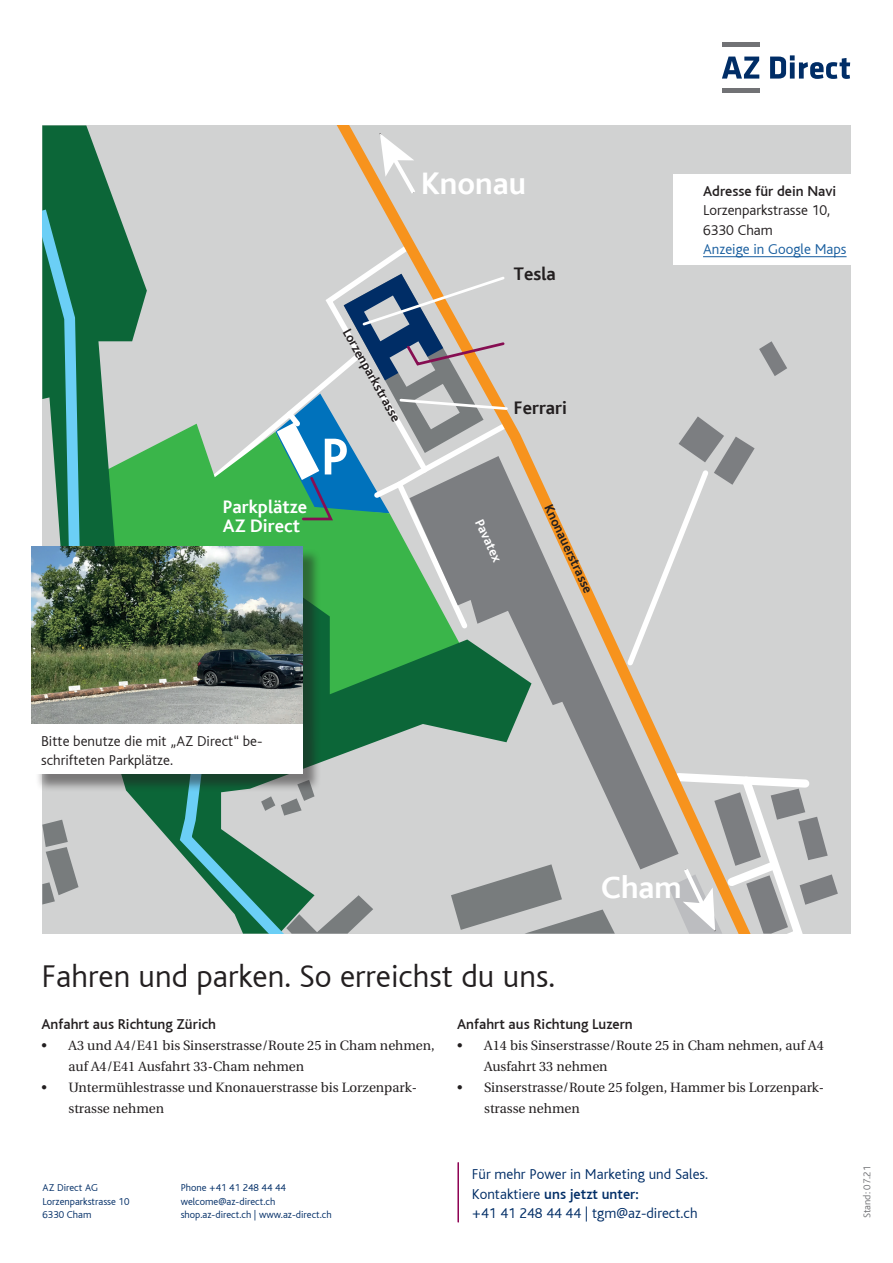
<style>
.page{position:relative;width:893px;height:1263px;background:#fff}
.page>*{position:absolute;margin:0;border:0;box-sizing:border-box;transform-origin:0 0}
.t1{font:700 54.3px "Bliss";color:#fff}
.t2{font:300 33px "Bliss";color:#231f20}
.t3{font:700 32.55px "Bliss";color:#fff}
.t4{font:700 19.05px/19px "Bliss";color:#fff}
.t5{font:700 19.05px "Bliss";letter-spacing:-.01em;color:#231f20}
.t6{font:300 15px/19.5px "Bliss";color:#002d66}
.t7{font:300 15px/19.5px "Bliss";color:#231f20}
.t8{font:500 15px "Bliss";color:#231f20}
.t9{font:300 15px "Bliss";color:#175d9e}
.t10{font:700 13.65px "Bliss";color:#231f20}
.t11{font:700 13.65px "Bliss";color:#fff}
.t12{font:13.5px/21px "Utopia";color:#231f20}
.t13{font:300 10.5px/13.5px "Bliss";color:#002d66}
.t14{font:300 10.5px "Bliss";color:#717275}
.s1{font-weight:500}
</style>
<div class="page">
<div style="left:42px;top:125px;width:808px;height:809px;background:#d1d2d2"></div>
<svg style="left:759px;top:341px;width:28px;height:35px"></svg>
<svg style="left:678px;top:416px;width:77px;height:131px"></svg>
<svg style="left:531px;top:456px;width:148px;height:413px"></svg>
<svg style="left:531px;top:864px;width:84px;height:70px"></svg>
<svg style="left:668px;top:768px;width:170px;height:166px"></svg>
<svg style="left:42px;top:125px;width:489px;height:809px"></svg>
<svg style="left:42px;top:198px;width:275px;height:736px"></svg>
<svg style="left:380px;top:133px;width:39px;height:65px"></svg>
<svg style="left:207px;top:274px;width:302px;height:359px"></svg>
<hr style="left:722px;top:43px;width:37px;height:4px;background:#717275">
<div style="left:722px;top:88px;width:37px;height:5px;background:#717275"></div>
<svg style="left:722px;top:55px;width:128px;height:24px"></svg>
<hr style="left:457px;top:1163px;width:2px;height:59px;background:#8d0052">
<div style="left:34px;top:549px;width:287px;height:243px;background:#231f20;opacity:.5"></div>
<img style="left:32px;top:546px;width:270px;height:178px">
<div style="left:33px;top:724px;width:269px;height:50px;background:#fff"></div>
<div style="left:673px;top:174px;width:220px;height:90px;background:#fff"></div>
<hr style="left:703px;top:256px;width:143px;height:1px;background:#175d9e">
<h3 class="t3" style="left:421px;top:166px;width:107px">Knonau</h3>
<h3 class="t4" style="left:223px;top:498px;width:86px">Parkplätze<br>AZ Direct</h3>
<p class="t10" style="left:353px;top:326px;width:105px;rotate:61deg">Lorzenparkstrasse</p>
<h1 class="t1" style="left:321px;top:428px;width:29px">P</h1>
<h3 class="t5" style="left:514px;top:264px;width:44px">Tesla</h3>
<h3 class="t5" style="left:514px;top:397px;width:55px">Ferrari</h3>
<p class="t11" style="left:485px;top:517px;width:47px;rotate:65deg">Pavatex</p>
<p class="t10" style="left:555px;top:502px;width:98px;rotate:65deg">Knonauerstrasse</p>
<p class="t8" style="left:703px;top:183px;width:135px">Adresse für dein Navi</p>
<p class="t7" style="left:703px;top:201px;width:129px">Lorzenparkstrasse 10,<br>6330 Cham</p>
<p class="t9" style="left:703px;top:242px;width:145px">Anzeige in Google Maps</p>
<p class="t7" style="left:41px;top:731px;width:223px">Bitte benutze die mit „AZ Direct“ be&shy;schrifteten Parkplätze.</p>
<h2 class="t2" style="left:41px;top:959px;width:515px">Fahren und parken. So erreichst du uns.</h2>
<h3 class="t3" style="left:601px;top:871px;width:82px">Cham</h3>
<p class="t8" style="left:41px;top:1017px;width:176px">Anfahrt aus Richtung Zürich</p>
<p class="t12" style="left:68px;top:1035px;width:368px;text-indent:-27px">• A3 und A4/E41 bis Sinserstrasse/Route 25 in Cham nehmen, auf A4/E41 Ausfahrt 33-Cham nehmen</p>
<p class="t12" style="left:68px;top:1077px;width:350px;text-indent:-27px">• Untermühlestrasse und Knonauerstrasse bis Lorzenpark&shy;strasse nehmen</p>
<p class="t13" style="left:43px;top:1181px;width:88px">AZ Direct AG<br>Lorzenparkstrasse 10<br>6330 Cham</p>
<p class="t13" style="left:181px;top:1181px;width:153px">Phone +41 41 248 44 44 welcome@az-direct.ch shop.az-direct.ch | www.az-direct.ch</p>
<p class="t8" style="left:457px;top:1017px;width:177px">Anfahrt aus Richtung Luzern</p>
<p class="t12" style="left:484px;top:1035px;width:341px;text-indent:-27px">• A14 bis Sinserstrasse/Route 25 in Cham nehmen, auf A4<br>Ausfahrt 33 nehmen</p>
<p class="t12" style="left:484px;top:1077px;width:342px;text-indent:-27px">• Sinserstrasse/Route 25 folgen, Hammer bis Lorzenpark&shy;strasse nehmen</p>
<p class="t6" style="left:472px;top:1165px;width:238px">Für mehr Power in Marketing und Sales.<br>Kontaktiere <span class="s1">uns jetzt unter:<br></span>+41 41 248 44 44 | tgm@az-direct.ch</p>
<p class="t14" style="left:861px;top:1218px;width:54px;rotate:-90deg">Stand: 07.21</p>
</div>
